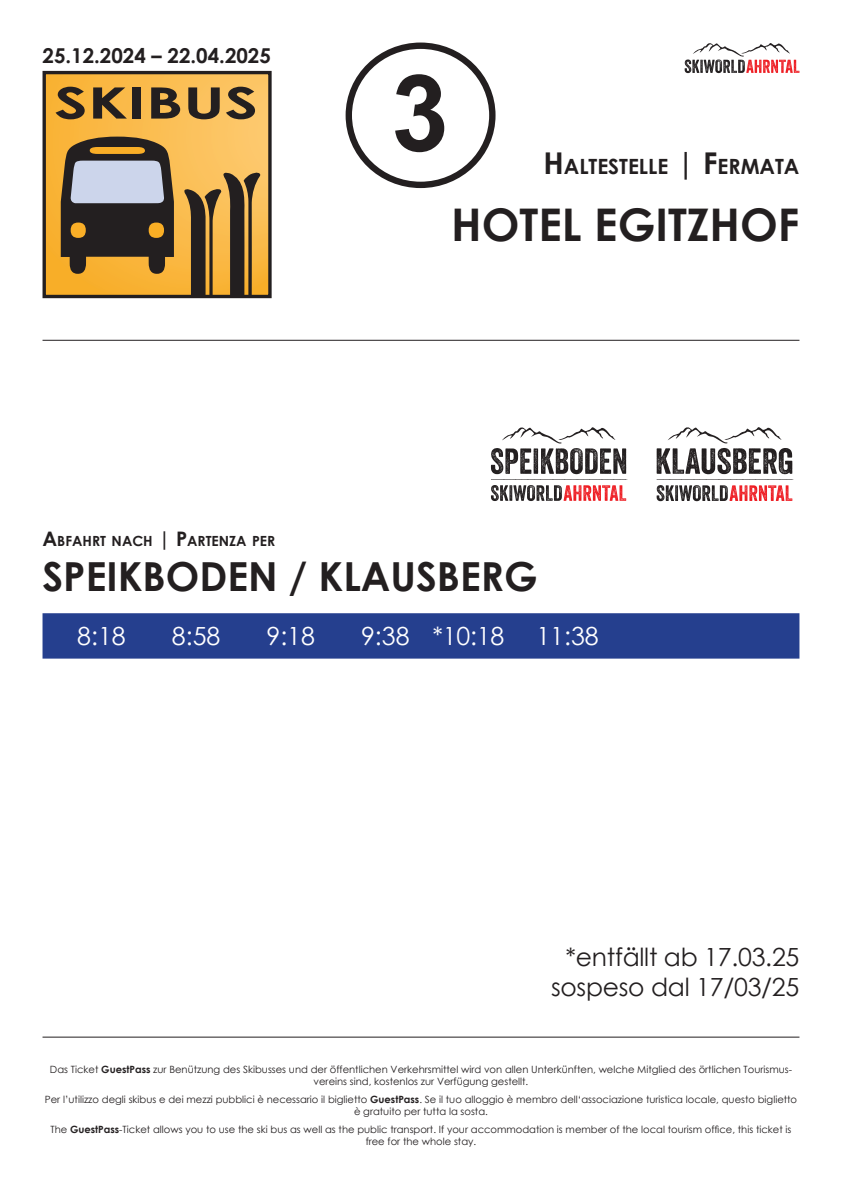
<style>
.page{position:relative;width:842px;height:1191px;background:#fff}
.page>*{position:absolute;margin:0;border:0;box-sizing:border-box;transform-origin:0 0}
.t1{font:700 106.6px "Arial Narrow";color:#231f20;scale:1.18 1}
.t2{font:700 45px "Century Gothic";color:#231f20}
.t3{font:700 43.3px "Century Gothic";color:#231f20;scale:1.49 1}
.t4{font:700 40px "Century Gothic";color:#231f20}
.t5{font:25px/30px "Century Gothic";letter-spacing:-.01em;color:#231f20;text-align:center}
.t6{font:25px "Century Gothic";color:#fff}
.t7{font:700 21px "Century Gothic";color:#231f20}
.t8{font:700 20.5px "Century Gothic";color:#231f20}
.t9{font:700 14px "Century Gothic";color:#231f20}
.t10{font:10px/12px "Century Gothic";color:#231f20;text-align:center}
.s1{font-size:30px}
.s2{font-size:20px}
.s3{font-weight:700}
</style>
<div class="page">
<img style="left:47px;top:75px;width:221px;height:219px">
<div style="left:43px;top:71px;width:229px;height:227px;border:3px solid #231f20"></div>
<svg style="left:61px;top:137px;width:113px;height:137px"></svg>
<div style="left:149px;top:222px;width:15px;height:16px;background:#f9ae25;border-radius:50%"></div>
<svg style="left:184px;top:171px;width:76px;height:124px"></svg>
<hr style="left:43px;top:340px;width:756px;height:1px;background:#231f20">
<svg style="left:685px;top:43px;width:114px;height:30px"></svg>
<hr style="left:43px;top:1036px;width:756px;height:1px;background:#231f20">
<div style="left:43px;top:613px;width:756px;height:45px;background:#253f8e"></div>
<svg style="left:491px;top:427px;width:136px;height:74px"></svg>
<svg style="left:657px;top:427px;width:136px;height:74px"></svg>
<div style="left:346px;top:43px;width:149px;height:145px;border:6px solid #231f20;border-radius:50%"></div>
<h3 class="t8" style="left:43px;top:40px;width:230px">25.12.2024 – 22.04.2025</h3>
<h3 class="t3" style="left:54px;top:70px;width:138px">SKIBUS</h3>
<h1 class="t1" style="left:391px;top:33px;width:50px">3</h1>
<h3 class="t7" style="left:543px;top:150px;width:258px"><span class="s1">H</span>ALTESTELLE <span class="s1">| F</span>ERMATA</h3>
<h2 class="t2" style="left:451px;top:191px;width:350px">HOTEL EGITZHOF</h2>
<h3 class="t9" style="left:43px;top:530px;width:234px"><span class="s2">A</span>BFAHRT NACH <span class="s2">| P</span>ARTENZA PER</h3>
<h3 class="t4" style="left:43px;top:546px;width:497px">SPEIKBODEN / KLAUSBERG</h3>
<h3 class="t6" style="left:77px;top:619px;width:50px">8:18</h3>
<h3 class="t6" style="left:172px;top:619px;width:50px">8:58</h3>
<h3 class="t6" style="left:266px;top:619px;width:50px">9:18</h3>
<h3 class="t6" style="left:361px;top:619px;width:145px">9:38 *10:18</h3>
<h3 class="t6" style="left:536px;top:619px;width:64px">11:38</h3>
<h3 class="t5" style="left:551px;top:941px;width:250px">*entfällt ab 17.03.25 sospeso dal 17/03/25</h3>
<p class="t10" style="left:50px;top:1063px;width:744px">Das Ticket <span class="s3">GuestPass</span> zur Benützung des Skibusses und der öffentlichen Verkehrsmittel wird von allen Unterkünften, welche Mitglied des örtlichen Tourismus&shy;vereins sind, kostenlos zur Verfügung gestellt.</p>
<p class="t10" style="left:45px;top:1093px;width:754px">Per l’utilizzo degli skibus e dei mezzi pubblici è necessario il biglietto <span class="s3">GuestPass</span>. Se il tuo alloggio è membro dell‘associazione turistica locale, questo biglietto è gratuito per tutta la sosta.</p>
<p class="t10" style="left:50px;top:1123px;width:742px">The <span class="s3">GuestPass</span>-Ticket allows you to use the ski bus as well as the public transport. If your accommodation is member of the local tourism office, this ticket is free for the whole stay.</p>
</div>
